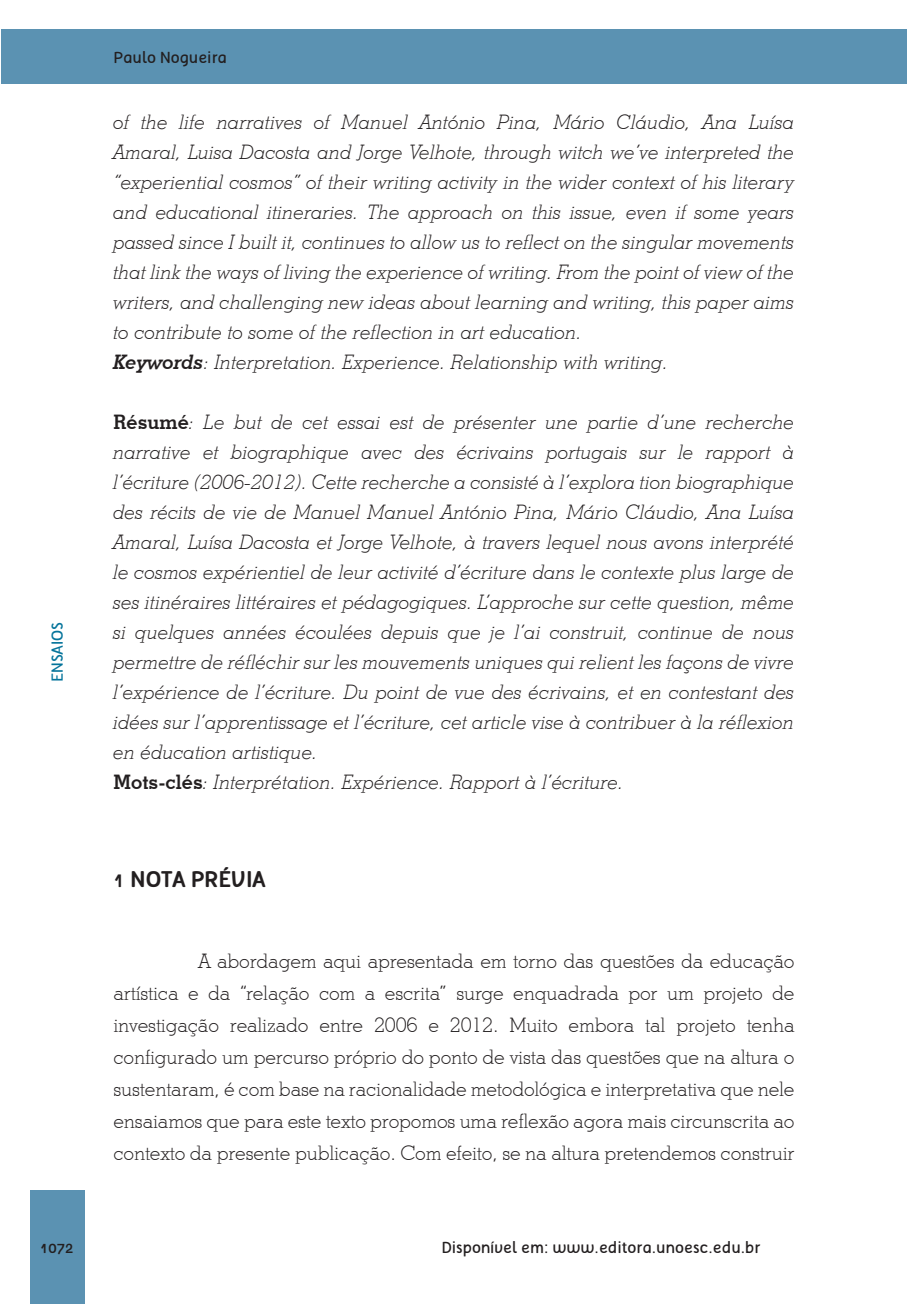
<style>
.page{position:relative;width:908px;height:1304px;background:#fff}
.page>*{position:absolute;margin:0;border:0;box-sizing:border-box;transform-origin:0 0}
.Subtítulo_1{font:700 22px "Tellural";color:#231f20}
.abstracts_-_texto{font:italic 300 20px/30px "Stymie BT";color:#231f20;text-align:justify}
.Texto{font:300 20px/32px "Stymie BT";letter-spacing:-.01em;color:#231f20;text-align:justify}
.cabeçalho{font:16px "Tellural";color:#231f20}
.t1{font:16px "Tellural";color:#05749b}
.Autores{font:16px "Tellural";color:#231f20}
.s1{font-weight:700}
.s2{font-weight:700;font-style:normal}
.s3{font-weight:400}
</style>
<div class="page">
<div style="left:1px;top:29px;width:905px;height:55px;background:#5b92b2"></div>
<div style="left:30px;top:1191px;width:55px;height:113px;background:#5b92b2"></div>
<p class="cabeçalho" style="left:113px;top:48px;width:115px">Paulo Nogueira</p>
<p class="t1" style="left:48px;top:682px;width:62px;rotate:-90deg">ENSAIOS</p>
<p class="abstracts_-_texto" style="left:113px;top:106px;width:682px">of the life narratives of Manuel António Pina, Mário Cláudio, Ana Luísa Amaral, Luisa Dacosta and Jorge Velhote, through witch we’ve interpreted the “experiential cosmos” of their writing activity in the wider context of his literary and educational itineraries. The approach on this issue, even if some years passed since I built it, continues to allow us to reflect on the singular movements that link the ways of living the experience of writing. From the point of view of the writers, and challenging new ideas about learning and writing, this paper aims to contribute to some of the reflection in art education.</p>
<p class="abstracts_-_texto" style="left:113px;top:346px;width:556px"><span class="s1">Keywords</span>: Interpretation. Experience. Relationship with writing.</p>
<p class="abstracts_-_texto" style="left:113px;top:406px;width:682px"><span class="s2">Résumé</span>: Le but de cet essai est de présenter une partie d’une recherche narrative et biographique avec des écrivains portugais sur le rapport à l’écriture (2006-2012). Cette recherche a consisté à l’explora tion biographique des récits de vie de Manuel Manuel António Pina, Mário Cláudio, Ana Luísa Amaral, Luísa Dacosta et Jorge Velhote, à travers lequel nous avons interprété le cosmos expérientiel de leur activité d’écriture dans le contexte plus large de ses itinéraires littéraires et pédagogiques. L’approche sur cette question, même si quelques années écoulées depuis que je l’ai construit, continue de nous permettre de réfléchir sur les mouvements uniques qui relient les façons de vivre l’expérience de l’écriture. Du point de vue des écrivains, et en contestant des idées sur l’apprentissage et l’écriture, cet article vise à contribuer à la réflexion en éducation artistique.</p>
<p class="abstracts_-_texto" style="left:113px;top:766px;width:511px"><span class="s2">Mots-clés</span>: Interprétation. Expérience. Rapport à l’écriture.</p>
<p class="Subtítulo_1" style="left:113px;top:866px;width:154px"><span class="s3">1</span> NOTA PRÉVIA</p>
<p class="Texto" style="left:113px;top:944px;width:682px;text-indent:85px">A abordagem aqui apresentada em torno das questões da educação artística e da “relação com a escrita” surge enquadrada por um projeto de investigação realizado entre 2006 e 2012. Muito embora tal projeto tenha configurado um percurso próprio do ponto de vista das questões que na altura o sustentaram, é com base na racionalidade metodológica e interpretativa que nele ensaiamos que para este texto propomos uma reflexão agora mais circunscrita ao contexto da presente publicação. Com efeito, se na altura pretendemos construir</p>
<p class="Autores" style="left:40px;top:1239px;width:35px">1072</p>
<p class="cabeçalho" style="left:441px;top:1239px;width:320px">Disponível em: www.editora.unoesc.edu.br</p>
</div>
